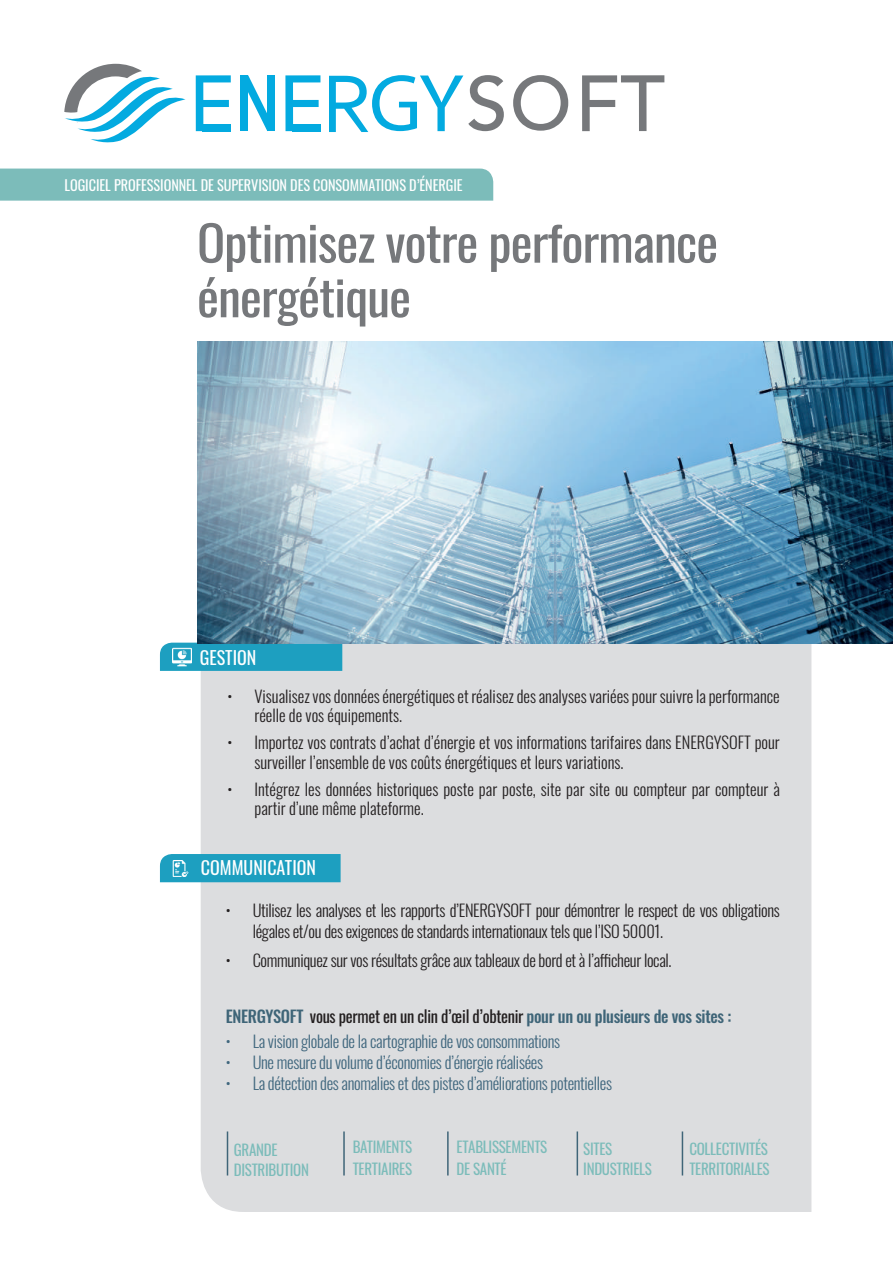
<style>
.page{position:relative;width:893px;height:1263px;background:#fff}
.page>*{position:absolute;margin:0;border:0;box-sizing:border-box;transform-origin:0 0}
.t1{font:48.75px/54.6px "Oswald";letter-spacing:-.02em;color:#76787b;scale:1.07 1}
.t2{font:18px "Oswald";color:#fff}
.t3{font:300 16.5px/19.5px "Oswald";color:#231f20}
.t4{font:300 16.5px/21px "Oswald";letter-spacing:-.02em;color:#231f20}
.t5{font:300 16.5px "Oswald";letter-spacing:-.02em;color:#40677e}
.t6{font:500 16.5px "Oswald";letter-spacing:-.02em;color:#3f6578}
.t7{font:15px/19.5px "Oswald";letter-spacing:-.02em;color:#7cbcba}
.t8{font:14.25px "Oswald";letter-spacing:-.005em;color:#fff}
.s1{font-weight:400;color:#231f20}
</style>
<div class="page">
<div style="left:201px;top:643px;width:610px;height:569px;background:#dcdddf"></div>
<div style="left:0;top:169px;width:493px;height:32px;background:#7cbcba"></div>
<svg style="left:160px;top:643px;width:182px;height:28px;background:#219ebf"></svg>
<img style="left:173px;top:648px;width:19px;height:19px">
<div style="left:160px;top:854px;width:181px;height:28px;background:#1d9fc0"></div>
<img style="left:173px;top:861px;width:16px;height:16px">
<hr style="left:227px;top:1131px;width:1px;height:44px;background:#3f6578">
<hr style="left:343px;top:1131px;width:2px;height:44px;background:#3f6578">
<hr style="left:577px;top:1131px;width:1px;height:44px;background:#3f6578">
<hr style="left:682px;top:1131px;width:1px;height:44px;background:#3f6578">
<hr style="left:447px;top:1131px;width:2px;height:44px;background:#3f6578">
<img style="left:197px;top:341px;width:696px;height:302px">
<svg style="left:64px;top:64px;width:122px;height:79px"></svg>
<svg style="left:513px;top:75px;width:55px;height:56px"></svg>
<svg style="left:582px;top:75px;width:82px;height:56px"></svg>
<svg style="left:196px;top:75px;width:35px;height:56px"></svg>
<div style="left:203px;top:124px;width:28px;height:7px;background:#03aae0"></div>
<svg style="left:285px;top:75px;width:35px;height:56px"></svg>
<div style="left:292px;top:124px;width:28px;height:7px;background:#03aae0"></div>
<svg style="left:241px;top:75px;width:26px;height:56px"></svg>
<div style="left:267px;top:75px;width:8px;height:56px;background:#03aae0"></div>
<svg style="left:329px;top:75px;width:175px;height:57px"></svg>
<p class="t8" style="left:65px;top:172px;width:399px">LOGICIEL PROFESSIONNEL DE SUPERVISION DES CONSOMMATIONS D’ÉNERGIE</p>
<h1 class="t1" style="left:197px;top:211px;width:489px">Optimisez votre performance énergétique</h1>
<p class="t2" style="left:200px;top:641px;width:58px">GESTION</p>
<p class="t3" style="left:254px;top:684px;width:527px;text-indent:-27px">• Visualisez vos données énergétiques et réalisez des analyses variées pour suivre la performance réelle de vos équipements.</p>
<p class="t3" style="left:254px;top:731px;width:527px;text-indent:-27px">• Importez vos contrats d’achat d’énergie et vos informations tarifaires dans ENERGYSOFT pour surveiller l’ensemble de vos coûts énergétiques et leurs variations.</p>
<p class="t3" style="left:254px;top:777px;width:527px;text-indent:-27px">• Intégrez les données historiques poste par poste, site par site ou compteur par compteur à partir d’une même plateforme.</p>
<p class="t2" style="left:201px;top:852px;width:117px">COMMUNICATION</p>
<p class="t4" style="left:253px;top:898px;width:529px;text-indent:-27px">• Utilisez les analyses et les rapports d’ENERGYSOFT pour démontrer le respect de vos obligations légales et/ou des exigences de standards internationaux tels que l’ISO 50001.</p>
<p class="t4" style="left:226px;top:948px;width:447px">• Communiquez sur vos résultats grâce aux tableaux de bord et à l’afficheur local.</p>
<p class="t6" style="left:226px;top:1007px;width:507px">ENERGYSOFT <span class="s1">vous permet en un clin d’œil d’obtenir</span> pour un ou plusieurs de vos sites :</p>
<p class="t5" style="left:226px;top:1027px;width:336px">• La vision globale de la cartographie de vos consommations</p>
<p class="t5" style="left:226px;top:1048px;width:319px">• Une mesure du volume d’économies d’énergie réalisées</p>
<p class="t5" style="left:226px;top:1069px;width:388px">• La détection des anomalies et des pistes d’améliorations potentielles</p>
<p class="t7" style="left:234px;top:1139px;width:77px">GRANDE<br>DISTRIBUTION</p>
<p class="t7" style="left:353px;top:1134px;width:61px;line-height:22.5px">BATIMENTS<br>TERTIAIRES</p>
<p class="t7" style="left:583px;top:1138px;width:70px">SITES<br>INDUSTRIELS</p>
<p class="t7" style="left:689px;top:1138px;width:82px">COLLECTIVITÉS<br>TERRITORIALES</p>
<p class="t7" style="left:457px;top:1134px;width:92px;line-height:22.5px">ETABLISSEMENTS<br>DE SANTÉ</p>
</div>
